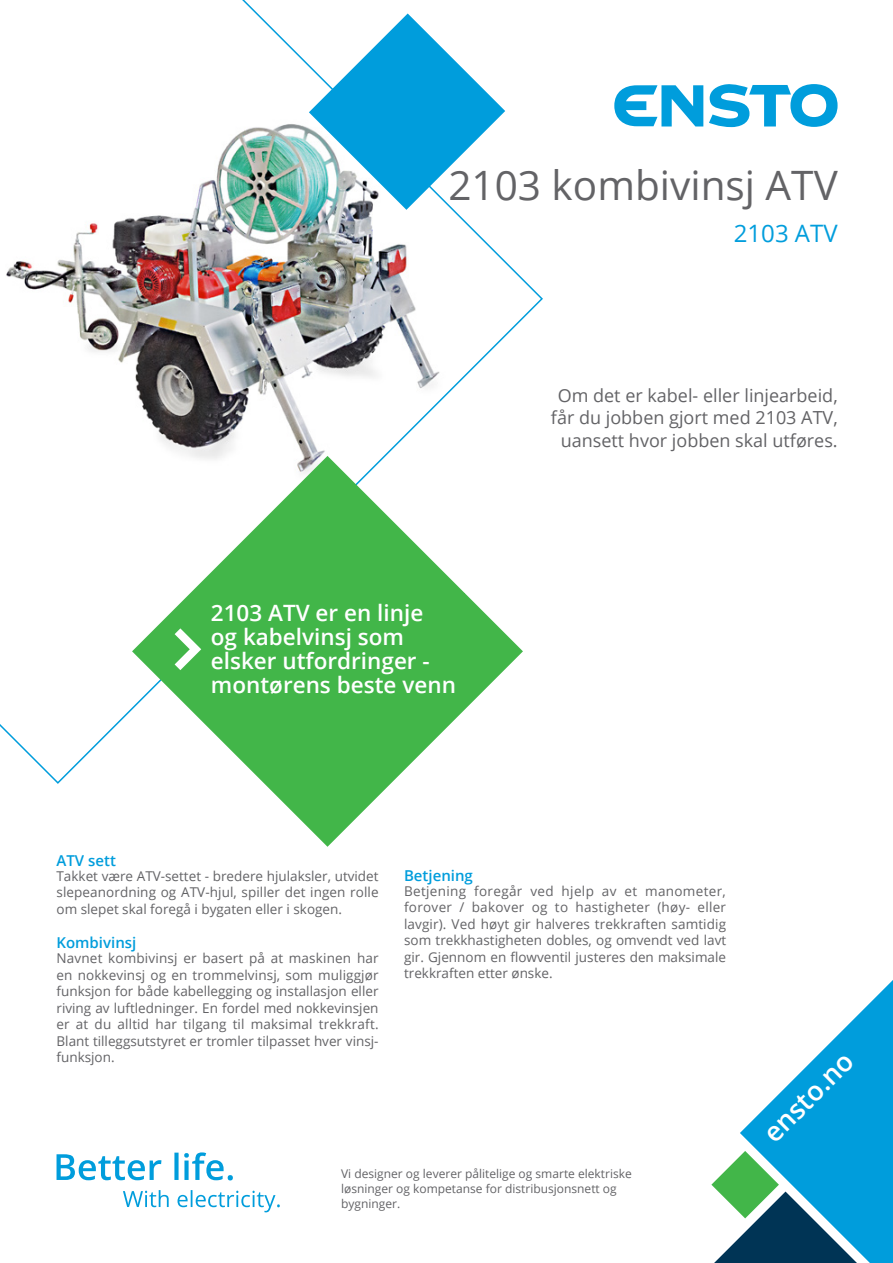
<style>
.page{position:relative;width:893px;height:1263px;background:#fff}
.page>*{position:absolute;margin:0;border:0;box-sizing:border-box;transform-origin:0 0}
.E_Heading_26pt{font:40.5px "Open Sans";color:#636366}
.E_ADweb_18pt_SB{font:600 27px "Open Sans";color:#fff}
.E_Subheading_Blue16p{font:24px "Open Sans";color:#009ddc}
.E_Product_note_text{font:600 22.5px/24px "Open Sans";color:#fff}
.E_Foreword_12pt{font:18px/22.5px "Open Sans";color:#636366;text-align:center}
.E_Subheading_in_Text{font:600 15px "Open Sans";color:#009ddc}
.E_Body_9pt{font:600 15px "Open Sans";color:#009ddc}
.E_Body_9pt-2{font:13.5px/16.5px "Open Sans";color:#636366;text-align:justify}
.E_valueprop_contact{font:12px/15px "Open Sans";color:#636366}
</style>
<div class="page">
<svg style="left:740px;top:980px;width:153px;height:283px;fill:#009ddc"></svg>
<svg style="left:711px;top:1151px;width:150px;height:112px"></svg>
<svg style="left:614px;top:85px;width:89px;height:41px"></svg>
<svg style="left:709px;top:84px;width:129px;height:43px"></svg>
<svg style="left:0;top:0;width:543px;height:784px"></svg>
<svg style="left:123px;top:1190px;width:157px;height:22px"></svg>
<svg style="left:57px;top:1152px;width:176px;height:28px"></svg>
<svg style="left:309px;top:13px;width:196px;height:197px"></svg>
<svg style="left:132px;top:456px;width:391px;height:391px"></svg>
<div style="left:211px;top:593px;width:253px;height:107px;background:#42b649"></div>
<svg style="left:175px;top:628px;width:26px;height:42px"></svg>
<p class="E_Heading_26pt" style="left:448px;top:158px;width:391px">2103 kombivinsj ATV</p>
<p class="E_Subheading_Blue16p" style="left:734px;top:217px;width:105px">2103 ATV</p>
<p class="E_Product_note_text" style="left:211px;top:600px;width:247px">2103 ATV er en linje<br>og kabelvinsj som elsker utfordringer - montørens beste venn</p>
<p class="E_Foreword_12pt" style="left:551px;top:384px;width:288px">Om det er kabel- eller linjearbeid, får du jobben gjort med 2103 ATV, uansett hvor jobben skal utføres.</p>
<p class="E_Subheading_in_Text" style="left:57px;top:850px;width:61px">ATV sett</p>
<p class="E_Body_9pt-2" style="left:57px;top:867px;width:324px">Takket være ATV-settet - bredere hjulaksler, utvidet slepeanordning og ATV-hjul, spiller det ingen rolle om slepet skal foregå i bygaten eller i skogen.</p>
<p class="E_Body_9pt" style="left:57px;top:932px;width:81px">Kombivinsj</p>
<p class="E_Body_9pt-2" style="left:57px;top:950px;width:324px">Navnet kombivinsj er basert på at maskinen har en nokkevinsj og en trommelvinsj, som muliggjør funksjon for både kabellegging og installasjon eller riving av luftledninger. En fordel med nokkevinsjen er at du alltid har tilgang til maksimal trekkraft.<br>Blant tilleggsutstyret er tromler tilpasset hver vinsj&shy;funksjon.</p>
<p class="E_Subheading_in_Text" style="left:404px;top:865px;width:70px">Betjening</p>
<p class="E_Body_9pt-2" style="left:404px;top:882px;width:324px">Betjening foregår ved hjelp av et manometer, forover / bakover og to hastigheter (høy- eller lavgir). Ved høyt gir halveres trekkraften samtidig som trekkhastigheten dobles, og omvendt ved lavt gir. Gjennom en flowventil justeres den maksimale trekkraften etter ønske.</p>
<p class="E_valueprop_contact" style="left:341px;top:1166px;width:292px">Vi designer og leverer pålitelige og smarte elektriske løsninger og kompetanse for distribusjonsnett og bygninger.</p>
<p class="E_ADweb_18pt_SB" style="left:755px;top:1124px;width:116px;rotate:-45deg">ensto.no</p>
</div>
